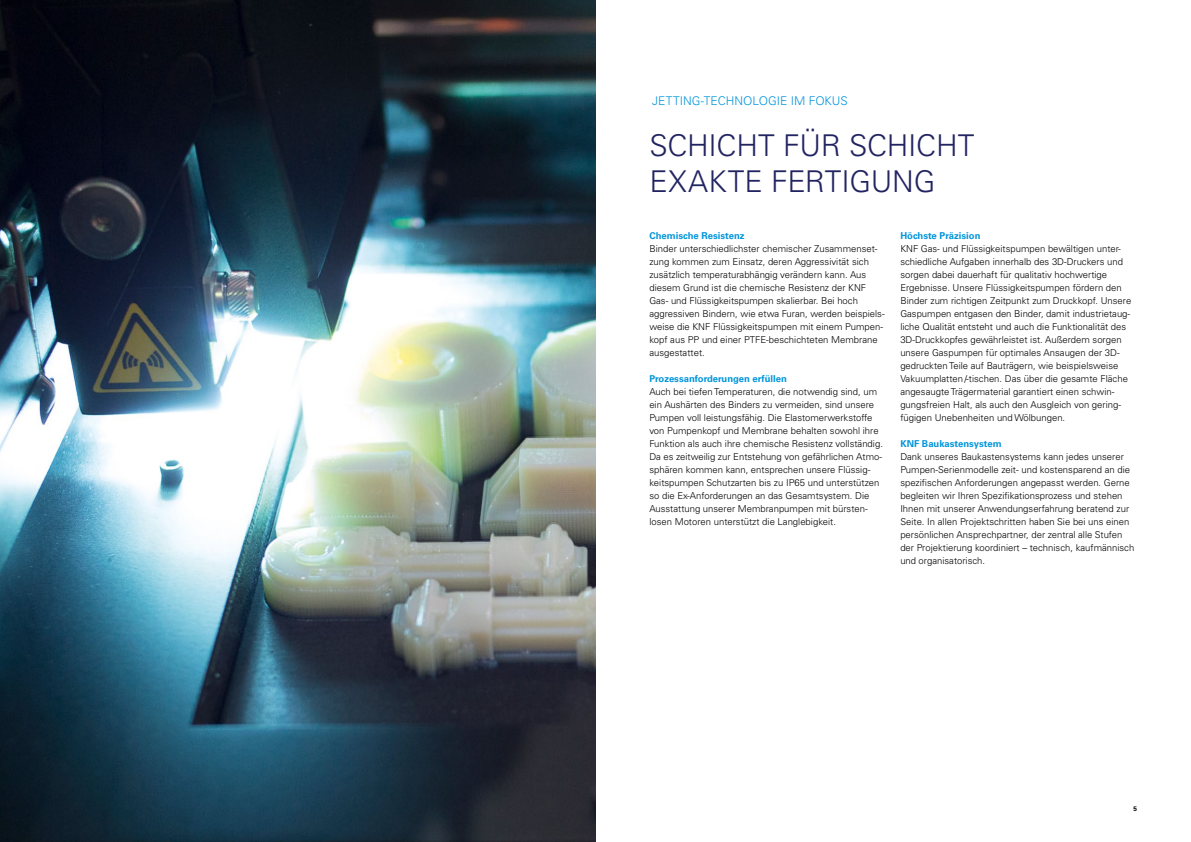
<style>
.page{position:relative;width:1191px;height:842px;background:#fff}
.page>*{position:absolute;margin:0;border:0;box-sizing:border-box;transform-origin:0 0}
.t1{font:300 30px/36px "Univers LT Pro 45";letter-spacing:-.01em;color:#222461}
.t2{font:300 12px "Univers LT Pro 45";color:#0095db}
.t3{font:300 9.5px/13px "Univers LT Pro 45";color:#000}
.t4{font:700 9.5px "Univers LT Pro 65";color:#0095db}
.t5{font:700 6.5px "Univers LT Pro 65";color:#000}
</style>
<div class="page">
<img style="left:0;top:0;width:595px;height:842px">
<p class="t2" style="left:652px;top:93px;width:197px">JETTING-TECHNOLOGIE IM FOKUS</p>
<h1 class="t1" style="left:649px;top:127px;width:326px">SCHICHT FÜR SCHICHT<br>EXAKTE FERTIGUNG</h1>
<p class="t4" style="left:649px;top:229px;width:97px">Chemische Resistenz</p>
<p class="t3" style="left:649px;top:242px;width:237px">Binder unterschiedlichster chemischer Zusammenset&shy;zung kommen zum Einsatz, deren Aggressivität sich zusätzlich temperaturabhängig verändern kann. Aus diesem Grund ist die chemische Resistenz der KNF Gas- und Flüssigkeitspumpen skalierbar. Bei hoch aggressiven Bindern, wie etwa Furan, werden beispiels&shy;weise die KNF Flüssigkeitspumpen mit einem Pumpen&shy;kopf aus PP und einer PTFE-beschichteten Membrane ausgestattet.</p>
<p class="t4" style="left:649px;top:372px;width:139px">Prozessanforderungen erfüllen</p>
<p class="t3" style="left:649px;top:385px;width:235px">Auch bei tiefen Temperaturen, die notwendig sind, um ein Aushärten des Binders zu vermeiden, sind unsere Pumpen voll leistungsfähig. Die Elastomerwerkstoffe von Pumpenkopf und Membrane behalten sowohl ihre Funktion als auch ihre chemische Resistenz vollständig.<br>Da es zeitweilig zur Entstehung von gefährlichen Atmo&shy;sphären kommen kann, entsprechen unsere Flüssig&shy;keitspumpen Schutzarten bis zu IP65 und unterstützen so die Ex-Anforderungen an das Gesamtsystem. Die Ausstattung unserer Membranpumpen mit bürsten&shy;losen Motoren unterstützt die Langlebigkeit.</p>
<p class="t4" style="left:900px;top:229px;width:82px">Höchste Präzision</p>
<p class="t3" style="left:900px;top:242px;width:232px">KNF Gas- und Flüssigkeitspumpen bewältigen unter&shy;schiedliche Aufgaben innerhalb des 3D-Druckers und sorgen dabei dauerhaft für qualitativ hochwertige Ergebnisse. Unsere Flüssigkeitspumpen fördern den Binder zum richtigen Zeitpunkt zum Druckkopf. Unsere Gaspumpen entgasen den Binder, damit industrietaug&shy;liche Qualität entsteht und auch die Funktionalität des 3D-Druckkopfes gewährleistet ist. Außerdem sorgen unsere Gaspumpen für optimales Ansaugen der 3D&shy;gedruckten Teile auf Bauträgern, wie beispielsweise Vakuumplatten/-tischen. Das über die gesamte Fläche angesaugte Trägermaterial garantiert einen schwin&shy;gungsfreien Halt, als auch den Ausgleich von gering&shy;fügigen Unebenheiten und Wölbungen.</p>
<p class="t4" style="left:900px;top:437px;width:103px">KNF Baukastensystem</p>
<p class="t3" style="left:900px;top:450px;width:235px">Dank unseres Baukastensystems kann jedes unserer Pumpen-Serienmodelle zeit- und kostensparend an die spezifischen Anforderungen angepasst werden. Gerne begleiten wir Ihren Spezifikationsprozess und stehen Ihnen mit unserer Anwendungserfahrung beratend zur Seite. In allen Projektschritten haben Sie bei uns einen persönlichen Ansprechpartner, der zentral alle Stufen der Projektierung koordiniert – technisch, kaufmännisch und organisatorisch.</p>
<p class="t5" style="left:1133px;top:804px;width:5px">5</p>
</div>
